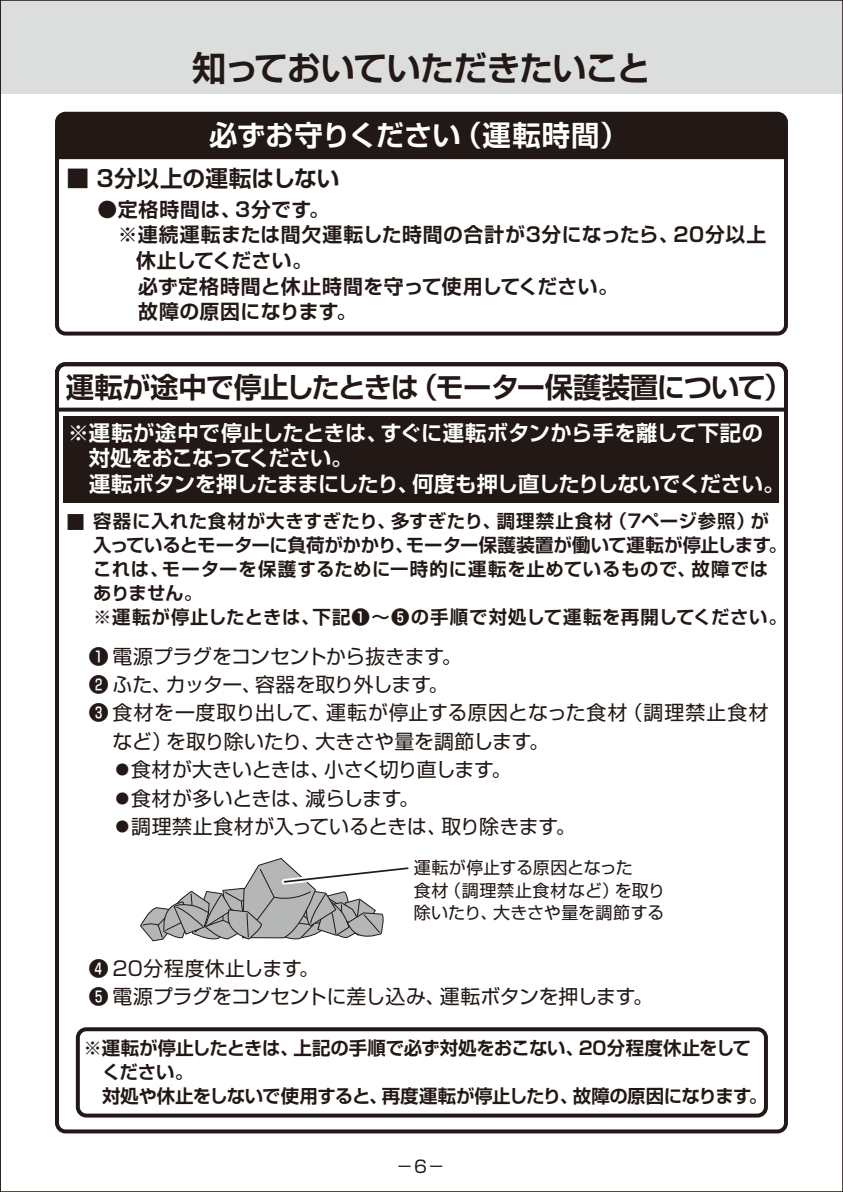
<style>
.page{position:relative;width:843px;height:1192px;background:#fff}
.page>*{position:absolute;margin:0;border:0;box-sizing:border-box;transform-origin:0 0}
.t1{font:700 34px "Shin Go Pro De";letter-spacing:-.03em;color:#221815}
.t2{font:700 28.4px "Shin Go Pro De";letter-spacing:-.035em;color:#221815}
.t3{font:700 28.4px "Shin Go Pro De";color:#fff}
.t4{font:700 22.6px "Shin Go Pro De";letter-spacing:-.005em;color:#221815}
.t5{font:700 21.2px "Shin Go Pro De";letter-spacing:-.04em;color:#fff}
.t6{font:700 21.2px "Shin Go Pro De";letter-spacing:.01em;color:#fff}
.t7{font:700 21.2px "Shin Go Pro De";letter-spacing:-.045em;color:#fff}
.t8{font:19.8px/28.4px "Shin Go Pro";letter-spacing:-.005em;color:#221815}
.t9{font:700 19.8px "Shin Go Pro De";letter-spacing:.02em;color:#221815}
.t10{font:19.8px "Shin Go Pro";letter-spacing:.035em;color:#221815}
.t11{font:19.8px "Shin Go Pro";letter-spacing:-.03em;color:#221815}
.t12{font:700 19.8px "Shin Go Pro De";letter-spacing:.045em;color:#221815}
.t13{font:700 19.8px "Shin Go Pro De";letter-spacing:-.025em;color:#221815}
.t14{font:700 18.4px/24.2px "Shin Go Pro De";letter-spacing:.005em;color:#221815}
.t15{font:700 18.4px "Shin Go Pro De";letter-spacing:-.03em;color:#221815}
.t16{font:17px/22.6px "Shin Go Pro";letter-spacing:.01em;color:#221815}
.s1{font-weight:500}
</style>
<div class="page">
<div style="left:0;top:0;width:842px;height:94px;background:#dcdddd"></div>
<svg style="left:60px;top:363px;width:728px;height:50px"></svg>
<div style="left:55px;top:362px;width:732px;height:771px;border:4px solid #221815;border-radius:9px"></div>
<div style="left:60px;top:117px;width:722px;height:42px;background:#221815"></div>
<div style="left:55px;top:112px;width:732px;height:223px;border:4px solid #221815;border-radius:9px"></div>
<svg style="left:140px;top:858px;width:269px;height:84px"></svg>
<div style="left:63px;top:416px;width:716px;height:86px;background:#221815"></div>
<div style="left:76px;top:1027px;width:691px;height:90px;border:4px solid #221815;border-radius:9px"></div>
<h1 class="t1" style="left:192px;top:40px;width:460px">知っておいていただきたいこと</h1>
<h2 class="t3" style="left:209px;top:112px;width:421px">必ずお守りください（運転時間）</h2>
<p class="t4" style="left:66px;top:160px;width:274px">■ 3分以上の運転はしない</p>
<p class="t12" style="left:97px;top:193px;width:233px">●定格時間は、3分です。</p>
<p class="t9" style="left:97px;top:218px;width:670px">　※連続運転または間欠運転した時間の合計が3分になったら、20分以上</p>
<p class="t13" style="left:116px;top:244px;width:197px">　休止してください。</p>
<p class="t9" style="left:97px;top:270px;width:522px">　　必ず定格時間と休止時間を守って使用してください。</p>
<p class="t9" style="left:97px;top:295px;width:260px">　　故障の原因になります。</p>
<h2 class="t2" style="left:66px;top:363px;width:728px">運転が途中で停止したときは（モーター保護装置について）</h2>
<p class="t6" style="left:68px;top:415px;width:696px">※運転が途中で停止したときは、すぐに運転ボタンから手を離して下記の</p>
<p class="t7" style="left:89px;top:441px;width:265px">対処をおこなってください。</p>
<p class="t5" style="left:68px;top:466px;width:718px">　運転ボタンを押したままにしたり、何度も押し直したりしないでください。</p>
<p class="t14" style="left:93px;top:506px;width:695px;text-indent:-27px">■ 容器に入れた食材が大きすぎたり、多すぎたり、調理禁止食材（7ページ参照）が入っているとモーターに負荷がかかり、モーター保護装置が働いて運転が停止します。これは、モーターを保護するために一時的に運転を止めているもので、故障ではありません。<br>※運転が停止したときは、下記❶～❺の手順で対処して運転を再開してください。</p>
<p class="t8" style="left:89px;top:639px;width:374px"><span class="s1">❶</span> 電源プラグをコンセントから抜きます。</p>
<p class="t11" style="left:89px;top:668px;width:361px"><span class="s1">❷</span> ふた、カッター、容器を取り外します。</p>
<p class="t10" style="left:89px;top:696px;width:681px"><span class="s1">❸</span>食材を一度取り出して、運転が停止する原因となった食材（調理禁止食材</p>
<p class="t8" style="left:112px;top:724px;width:438px">など）を取り除いたり、大きさや量を調節します。</p>
<p class="t8" style="left:112px;top:752px;width:400px">●食材が大きいときは、小さく切り直します。</p>
<p class="t8" style="left:112px;top:781px;width:308px">●食材が多いときは、減らします。</p>
<p class="t8" style="left:112px;top:809px;width:464px">●調理禁止食材が入っているときは、取り除きます。</p>
<p class="t16" style="left:413px;top:853px;width:253px">運転が停止する原因となった<br>食材（調理禁止食材など）を取り除いたり、大きさや量を調節する</p>
<p class="t8" style="left:89px;top:951px;width:565px"><span class="s1">❹</span> 20分程度休止します。<br><span class="s1">❺</span> 電源プラグをコンセントに差し込み、運転ボタンを押します。</p>
<p class="t14" style="left:84px;top:1033px;width:668px">※運転が停止したときは、上記の手順で必ず対処をおこない、20分程度休止をして　ください。</p>
<p class="t15" style="left:102px;top:1080px;width:666px">対処や休止をしないで使用すると、再度運転が停止したり、故障の原因になります。</p>
<p class="t16" style="left:396px;top:1152px;width:50px">－6－</p>
</div>
